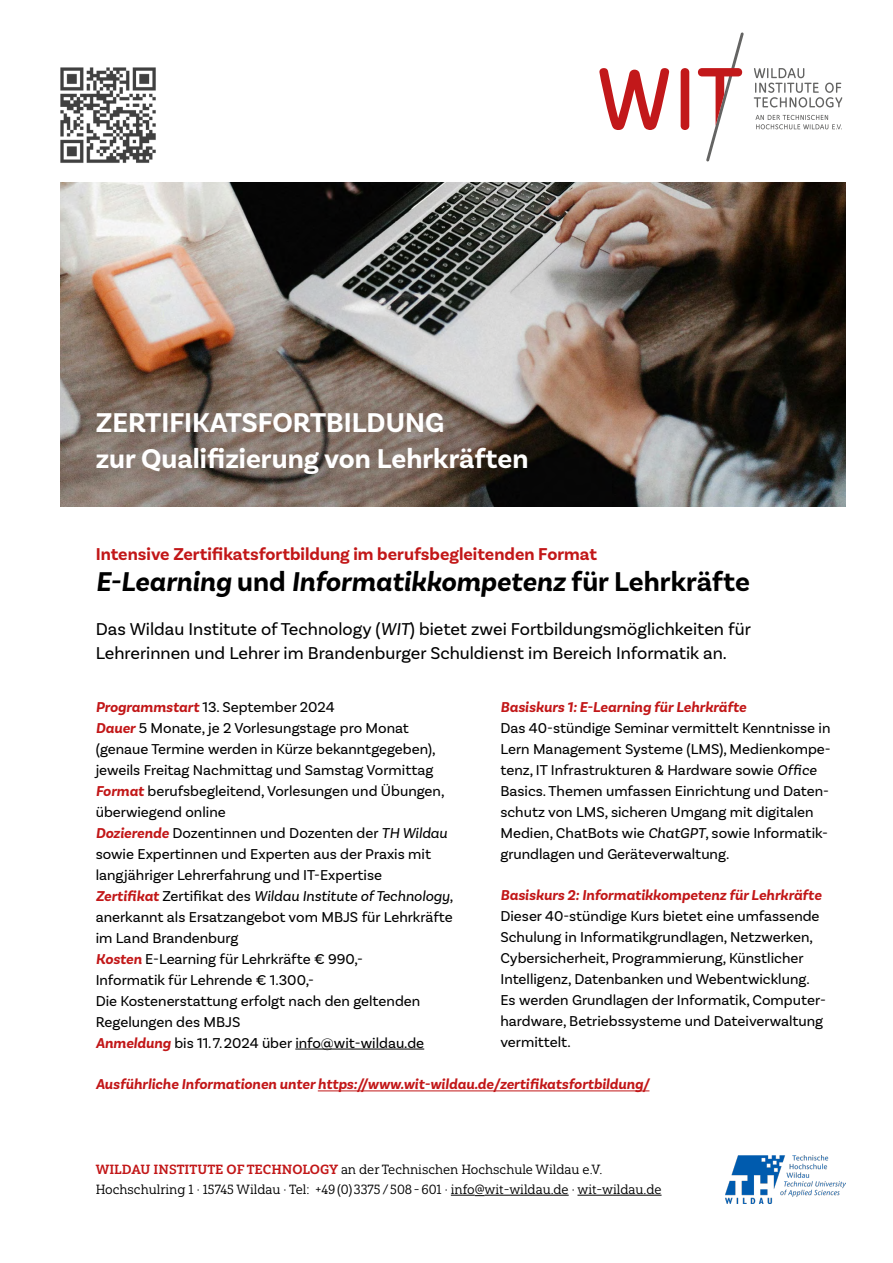
<style>
.page{position:relative;width:893px;height:1263px;background:#fff}
.page>*{position:absolute;margin:0;border:0;box-sizing:border-box;transform-origin:0 0}
.t1{font:700 28.5px/36px "Basic Sans";color:#fff}
.t2{font:italic 700 28.5px "Basic Sans";color:#000}
.t3{font:18px/24px "Basic Sans";color:#000}
.t4{font:700 18px "Basic Sans";color:#c21718}
.t5{font:15px/21px "Basic Sans";color:#000}
.t6{font:italic 700 15px "Basic Sans";color:#c21718}
.t7{font:13.35px/20px "Yorkten Slab Nor Reg";color:#000}
.s1{font-style:normal}
.s2{font-style:italic}
.s3{font-weight:700;font-style:italic;color:#c21718}
.s4{font-family:"Yorkten Slab Nor Bol";color:#c21718}
</style>
<div class="page">
<img style="left:61px;top:182px;width:784px;height:324px">
<svg style="left:599px;top:68px;width:70px;height:62px"></svg>
<div style="left:681px;top:68px;width:8px;height:62px;background:#c2181a;border-radius:4px"></div>
<svg style="left:698px;top:33px;width:46px;height:128px"></svg>
<svg style="left:754px;top:68px;width:88px;height:39px"></svg>
<svg style="left:756px;top:115px;width:86px;height:14px"></svg>
<img style="left:60px;top:67px;width:96px;height:96px">
<svg style="left:451px;top:1195px;width:34px;height:1px"></svg>
<hr style="left:485px;top:1195px;width:84px;height:1px;background:#000">
<hr style="left:577px;top:1195px;width:85px;height:1px;background:#000">
<img style="left:725px;top:1155px;width:120px;height:48px">
<hr style="left:295px;top:1049px;width:129px;height:1px;background:#000">
<hr style="left:318px;top:1090px;width:331px;height:1px;background:#c21718">
<h1 class="t1" style="left:96px;top:405px;width:434px">ZERTIFIKATSFORTBILDUNG<br>zur Qualifizierung von Lehrkräften</h1>
<p class="t4" style="left:96px;top:543px;width:503px">Intensive Zertifikatsfortbildung im berufsbegleitenden Format</p>
<h1 class="t2" style="left:96px;top:565px;width:656px">E-Learning <span class="s1">und</span> Informatikkompetenz <span class="s1">für Lehrkräfte</span></h1>
<p class="t3" style="left:96px;top:617px;width:657px">Das Wildau Institute of Technology (<span class="s2">WIT</span>) bietet zwei Fortbildungsmöglichkeiten für<br>Lehrerinnen und Lehrer im Brandenburger Schuldienst im Bereich Informatik an.</p>
<p class="t6" style="left:500px;top:697px;width:247px">Basiskurs 1: E-Learning für Lehrkräfte</p>
<p class="t5" style="left:500px;top:717px;width:332px">Das 40-stündige Seminar vermittelt Kenntnisse in Lern Management Systeme (LMS), Medienkompe&shy;tenz, IT Infrastrukturen &amp; Hardware sowie <span class="s2">Office </span>Basics. Themen umfassen Einrichtung und Daten&shy;schutz von LMS, sicheren Umgang mit digitalen Medien, ChatBots wie <span class="s2">ChatGPT</span>, sowie Informatik&shy;grundlagen und Geräteverwaltung.</p>
<p class="t5" style="left:96px;top:696px;width:359px"><span class="s3">Programmstart</span> 13. September 2024<br><span class="s3">Dauer</span> 5 Monate, je 2 Vorlesungstage pro Monat (genaue Termine werden in Kürze bekanntgegeben), jeweils Freitag Nachmittag und Samstag Vormittag <span class="s3">Format</span> berufsbegleitend, Vorlesungen und Übungen, überwiegend online<br><span class="s3">Dozierende</span> Dozentinnen und Dozenten der <span class="s2">TH Wildau </span>sowie Expertinnen und Experten aus der Praxis mit langjähriger Lehrerfahrung und IT-Expertise<br><span class="s3">Zertifikat</span> Zertifikat des <span class="s2">Wildau Institute of Technology</span>, anerkannt als Ersatzangebot vom MBJS für Lehrkräfte im Land Brandenburg<br><span class="s3">Kosten</span> E-Learning für Lehrkräfte € 990,-<br>Informatik für Lehrende € 1.300,-<br>Die Kostenerstattung erfolgt nach den geltenden Regelungen des MBJS<br><span class="s3">Anmeldung</span> bis 11.7.2024 über info@wit-wildau.de</p>
<p class="t6" style="left:96px;top:1075px;width:555px">Ausführliche Informationen unter https://www.wit-wildau.de/zertifikatsfortbildung/</p>
<p class="t6" style="left:500px;top:886px;width:323px">Basiskurs 2: Informatikkompetenz für Lehrkräfte</p>
<p class="t5" style="left:500px;top:906px;width:327px">Dieser 40-stündige Kurs bietet eine umfassende Schulung in Informatikgrundlagen, Netzwerken, Cybersicherheit, Programmierung, Künstlicher Intelligenz, Datenbanken und Webentwicklung.<br>Es werden Grundlagen der Informatik, Computer&shy;hardware, Betriebssysteme und Dateiverwaltung vermittelt.</p>
<p class="t7" style="left:96px;top:1159px;width:567px"><span class="s4">WILDAU INSTITUTE OF TECHNOLOGY</span> an der Technischen Hochschule Wildau e.V.<br>Hochschulring 1 · 15745 Wildau · Tel: +49 (0) 3375 / 508 - 601 · info@wit-wildau.de · wit-wildau.de</p>
</div>
